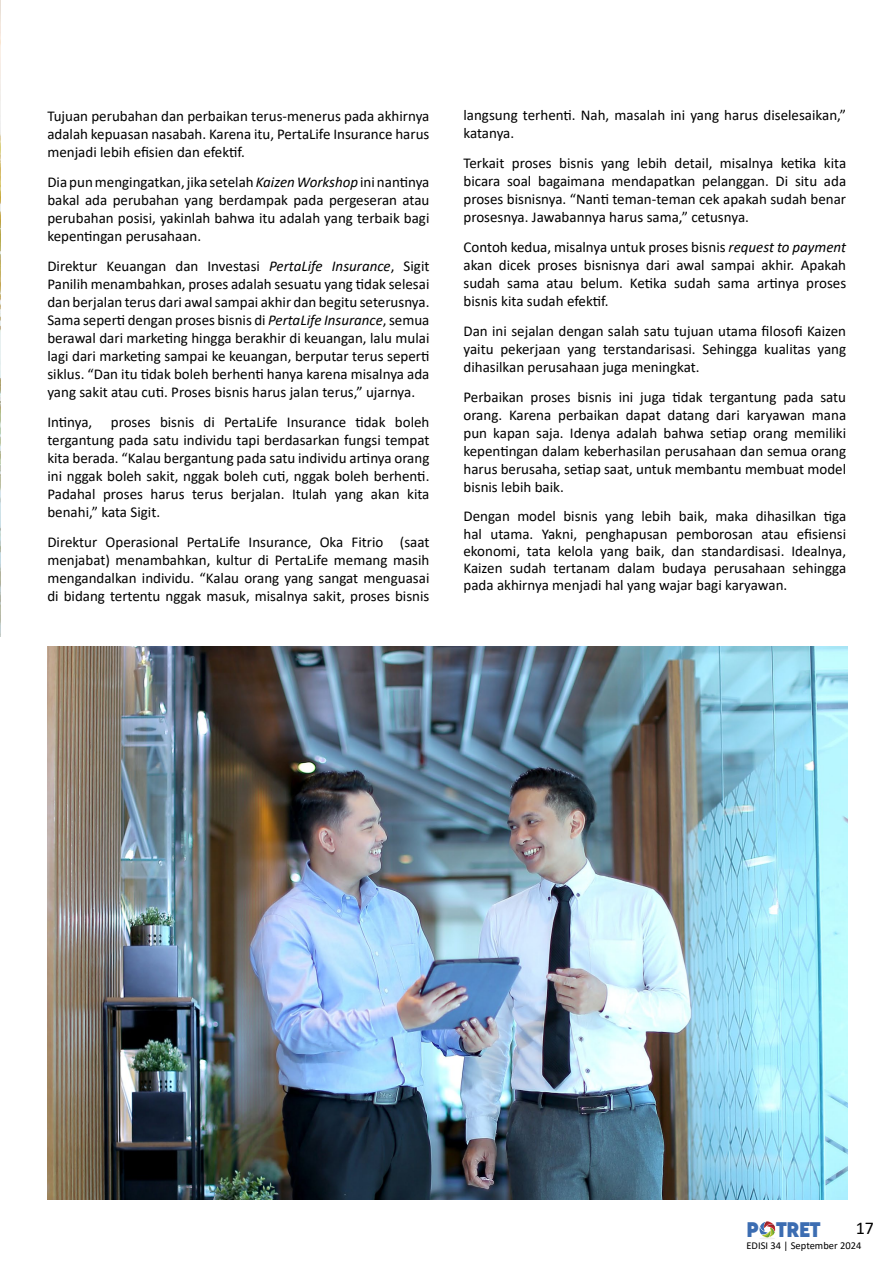
<style>
.page{position:relative;width:893px;height:1263px;background:#fff}
.page>*{position:absolute;margin:0;border:0;box-sizing:border-box;transform-origin:0 0}
.t1{font:800 21px "Acre";color:#3c6db2}
.t2{font:18px "Calibri";color:#000}
.t3{font:15px/18px "Calibri";color:#000;text-align:justify}
.t4{font:10.5px "Calibri";color:#000}
.s1{font-style:italic}
</style>
<div class="page">
<hr style="left:759px;top:1237px;width:16px;height:3px;background:#8f8f8f;border-radius:50%">
<svg style="left:759px;top:1221px;width:16px;height:16px"></svg>
<img style="left:0;top:0;width:1px;height:637px">
<img style="left:47px;top:646px;width:800px;height:553px">
<p class="t3" style="left:47px;top:106px;width:384px">Tujuan perubahan dan perbaikan terus-menerus pada akhirnya adalah kepuasan nasabah. Karena itu, PertaLife Insurance harus menjadi lebih efisien dan efektif.</p>
<p class="t3" style="left:47px;top:172px;width:384px">Dia pun mengingatkan, jika setelah <span class="s1">Kaizen Workshop</span> ini nantinya bakal ada perubahan yang berdampak pada pergeseran atau perubahan posisi, yakinlah bahwa itu adalah yang terbaik bagi kepentingan perusahaan.</p>
<p class="t3" style="left:47px;top:256px;width:384px">Direktur Keuangan dan Investasi <span class="s1">PertaLife Insurance</span>, Sigit Panilih menambahkan, proses adalah sesuatu yang tidak selesai dan berjalan terus dari awal sampai akhir dan begitu seterusnya.<br>Sama seperti dengan proses bisnis di <span class="s1">PertaLife Insurance</span>, semua berawal dari marketing hingga berakhir di keuangan, lalu mulai lagi dari marketing sampai ke keuangan, berputar terus seperti siklus. “Dan itu tidak boleh berhenti hanya karena misalnya ada yang sakit atau cuti. Proses bisnis harus jalan terus,” ujarnya.</p>
<p class="t3" style="left:47px;top:412px;width:384px">Intinya, proses bisnis di PertaLife Insurance tidak boleh tergantung pada satu individu tapi berdasarkan fungsi tempat kita berada. “Kalau bergantung pada satu individu artinya orang ini nggak boleh sakit, nggak boleh cuti, nggak boleh berhenti.<br>Padahal proses harus terus berjalan. Itulah yang akan kita benahi,” kata Sigit.</p>
<p class="t3" style="left:47px;top:532px;width:384px">Direktur Operasional PertaLife Insurance, Oka Fitrio (saat menjabat) menambahkan, kultur di PertaLife memang masih mengandalkan individu. “Kalau orang yang sangat menguasai di bidang tertentu nggak masuk, misalnya sakit, proses bisnis</p>
<p class="t3" style="left:463px;top:106px;width:384px">langsung terhenti. Nah, masalah ini yang harus diselesaikan,” katanya.</p>
<p class="t3" style="left:463px;top:154px;width:384px">Terkait proses bisnis yang lebih detail, misalnya ketika kita bicara soal bagaimana mendapatkan pelanggan. Di situ ada proses bisnisnya. “Nanti teman-teman cek apakah sudah benar prosesnya. Jawabannya harus sama,” cetusnya.</p>
<p class="t3" style="left:463px;top:238px;width:384px">Contoh kedua, misalnya untuk proses bisnis <span class="s1">request to payment </span>akan dicek proses bisnisnya dari awal sampai akhir. Apakah sudah sama atau belum. Ketika sudah sama artinya proses bisnis kita sudah efektif.</p>
<p class="t3" style="left:463px;top:322px;width:384px">Dan ini sejalan dengan salah satu tujuan utama filosofi Kaizen yaitu pekerjaan yang terstandarisasi. Sehingga kualitas yang dihasilkan perusahaan juga meningkat.</p>
<p class="t3" style="left:463px;top:388px;width:384px">Perbaikan proses bisnis ini juga tidak tergantung pada satu orang. Karena perbaikan dapat datang dari karyawan mana pun kapan saja. Idenya adalah bahwa setiap orang memiliki kepentingan dalam keberhasilan perusahaan dan semua orang harus berusaha, setiap saat, untuk membantu membuat model bisnis lebih baik.</p>
<p class="t3" style="left:463px;top:507px;width:384px;line-height:17.2px">Dengan model bisnis yang lebih baik, maka dihasilkan tiga hal utama. Yakni, penghapusan pemborosan atau efisiensi ekonomi, tata kelola yang baik, dan standardisasi. Idealnya, Kaizen sudah tertanam dalam budaya perusahaan sehingga pada akhirnya menjadi hal yang wajar bagi karyawan.</p>
<h1 class="t1" style="left:746px;top:1215px;width:76px">P TRET</h1>
<p class="t2" style="left:856px;top:1215px;width:20px">17</p>
<p class="t4" style="left:746px;top:1238px;width:116px">EDISI 34 | September 2024</p>
</div>
